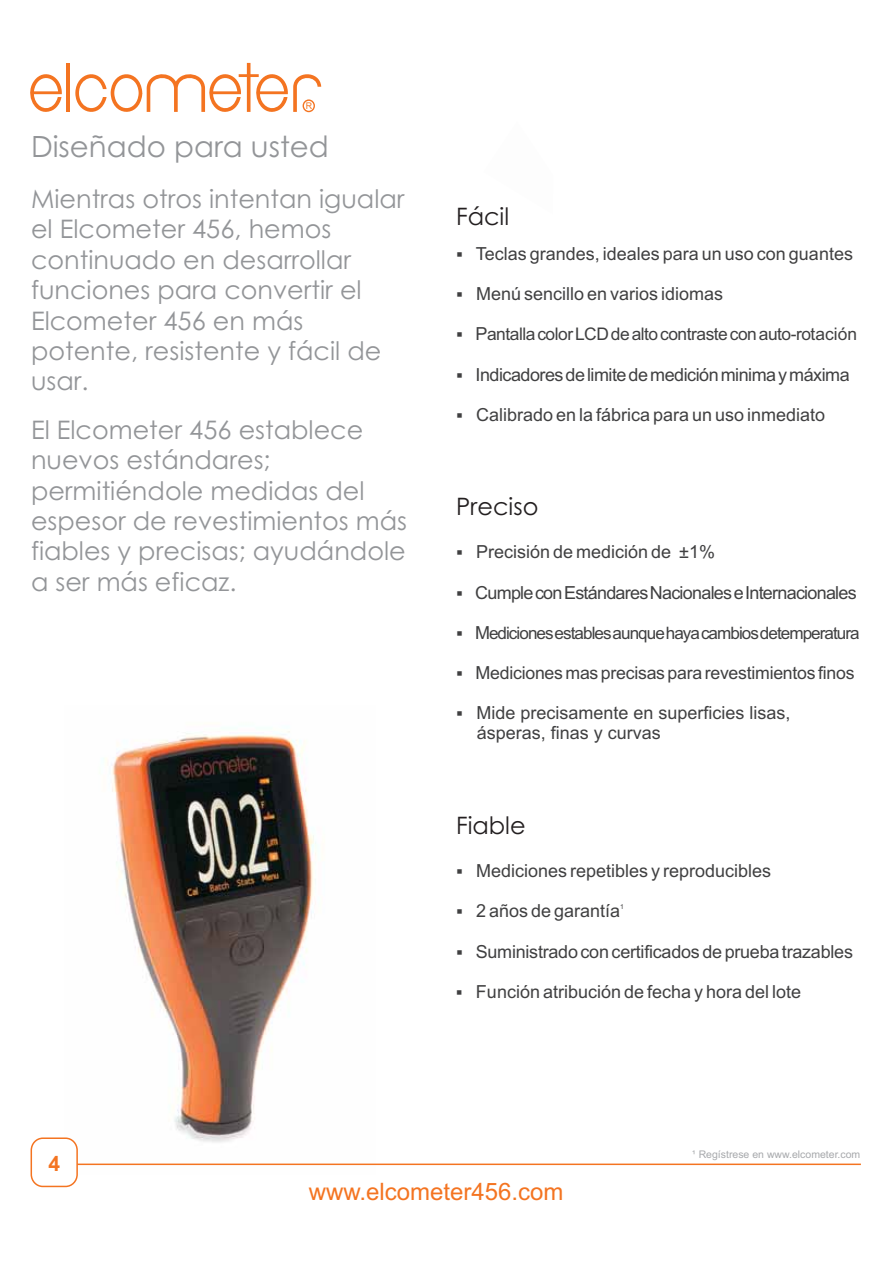
<style>
.page{position:relative;width:893px;height:1263px;background:#fff}
.page>*{position:absolute;margin:0;border:0;box-sizing:border-box;transform-origin:0 0}
.t1{font:29.25px "Century Gothic";color:#939598}
.t2{font:25.5px/30.5px "Century Gothic";color:#939598}
.t3{font:24px "Arial";color:#f47421}
.t4{font:24px "Century Gothic";color:#231f20}
.t5{font:700 21px "Arial";color:#f47421}
.t6{font:18px "Arial";color:#404041}
.t7{font:18px "Arial";letter-spacing:-.04em;color:#404041}
.t8{font:18px "Arial";letter-spacing:-.03em;color:#404041}
.t9{font:17.7px "Arial";letter-spacing:-.015em;color:#404041}
.t10{font:17.4px "Arial";letter-spacing:-.03em;color:#404041}
.t11{font:17.1px "Arial";letter-spacing:-.055em;color:#404041}
.t12{font:10.5px "Arial";color:#a7a9ac}
.t13{font:9.15px "Arial";color:#f47421}
.t14{font:6.75px "Arial";color:#404041}
.s1{font-size:18px}
</style>
<div class="page">
<img style="left:72px;top:731px;width:304px;height:435px">
<hr style="left:66px;top:63px;width:4px;height:49px;background:#f47421">
<svg style="left:30px;top:74px;width:32px;height:38px"></svg>
<svg style="left:75px;top:63px;width:246px;height:50px"></svg>
<hr style="left:0;top:1163px;width:861px;height:2px;background:#f47421">
<div style="left:0;top:1138px;width:54px;height:49px;background:#fff"></div>
<div style="left:31px;top:1138px;width:46px;height:48px;background:#fff;border-radius:12px"></div>
<div style="left:31px;top:1137px;width:47px;height:50px;border:2px solid #f47421;border-radius:12px"></div>
<p class="t13" style="left:306px;top:103px;width:8px">R</p>
<h1 class="t1" style="left:31px;top:135px;width:299px">Diseñado para usted</h1>
<h2 class="t2" style="left:31px;top:186px;width:375px">Mientras otros intentan igualar el Elcometer 456, hemos continuado en desarrollar funciones para convertir el<br>Elcometer 456 en más potente, resistente y fácil de usar.</h2>
<h2 class="t2" style="left:31px;top:417px;width:378px">El Elcometer 456 establece nuevos estándares; permitiéndole medidas del espesor de revestimientos más fiables y precisas; ayudándole a ser más eficaz.</h2>
<h3 class="t4" style="left:456px;top:208px;width:55px">Fácil</h3>
<p class="t6" style="left:476px;top:247px;width:379px">Teclas grandes, ideales para un uso con guantes</p>
<p class="t6" style="left:476px;top:287px;width:249px">Menú sencillo en varios idiomas</p>
<p class="t10" style="left:476px;top:328px;width:383px"><span class="s1">P</span>antalla color LCD de alto contraste con auto-rotación</p>
<p class="t8" style="left:476px;top:368px;width:376px">Indicadores de limite de medición minima y máxima</p>
<p class="t6" style="left:476px;top:408px;width:351px">Calibrado en la fábrica para un uso inmediato</p>
<h3 class="t4" style="left:456px;top:498px;width:84px">Preciso</h3>
<p class="t6" style="left:476px;top:546px;width:241px">Precisión de medición de ±1%</p>
<p class="t7" style="left:475px;top:586px;width:383px">Cumple con Estándares Nacionales e Internacionales</p>
<p class="t11" style="left:475px;top:627px;width:386px"><span class="s1">M</span>ediciones estables aunque haya cambios detemperatura</p>
<p class="t9" style="left:475px;top:666px;width:380px"><span class="s1">M</span>ediciones mas precisas para revestimientos finos</p>
<p class="t6" style="left:476px;top:706px;width:316px">Mide precisamente en superficies lisas,</p>
<p class="t6" style="left:477px;top:727px;width:186px">ásperas, finas y curvas</p>
<h3 class="t4" style="left:456px;top:816px;width:71px">Fiable</h3>
<p class="t6" style="left:476px;top:864px;width:297px">Mediciones repetibles y reproducibles</p>
<p class="t14" style="left:620px;top:904px;width:5px">1</p>
<p class="t6" style="left:476px;top:904px;width:146px">2 años de garantía</p>
<p class="t6" style="left:476px;top:945px;width:379px">Suministrado con certificados de prueba trazables</p>
<p class="t6" style="left:476px;top:985px;width:327px">Función atribución de fecha y hora del lote</p>
<p class="t5" style="left:48px;top:1151px;width:13px">4</p>
<p class="t12" style="left:692px;top:1151px;width:170px">¹ Regístrese en www.elcometer.com</p>
<h3 class="t3" style="left:309px;top:1183px;width:256px">www.elcometer456.com</h3>
</div>
